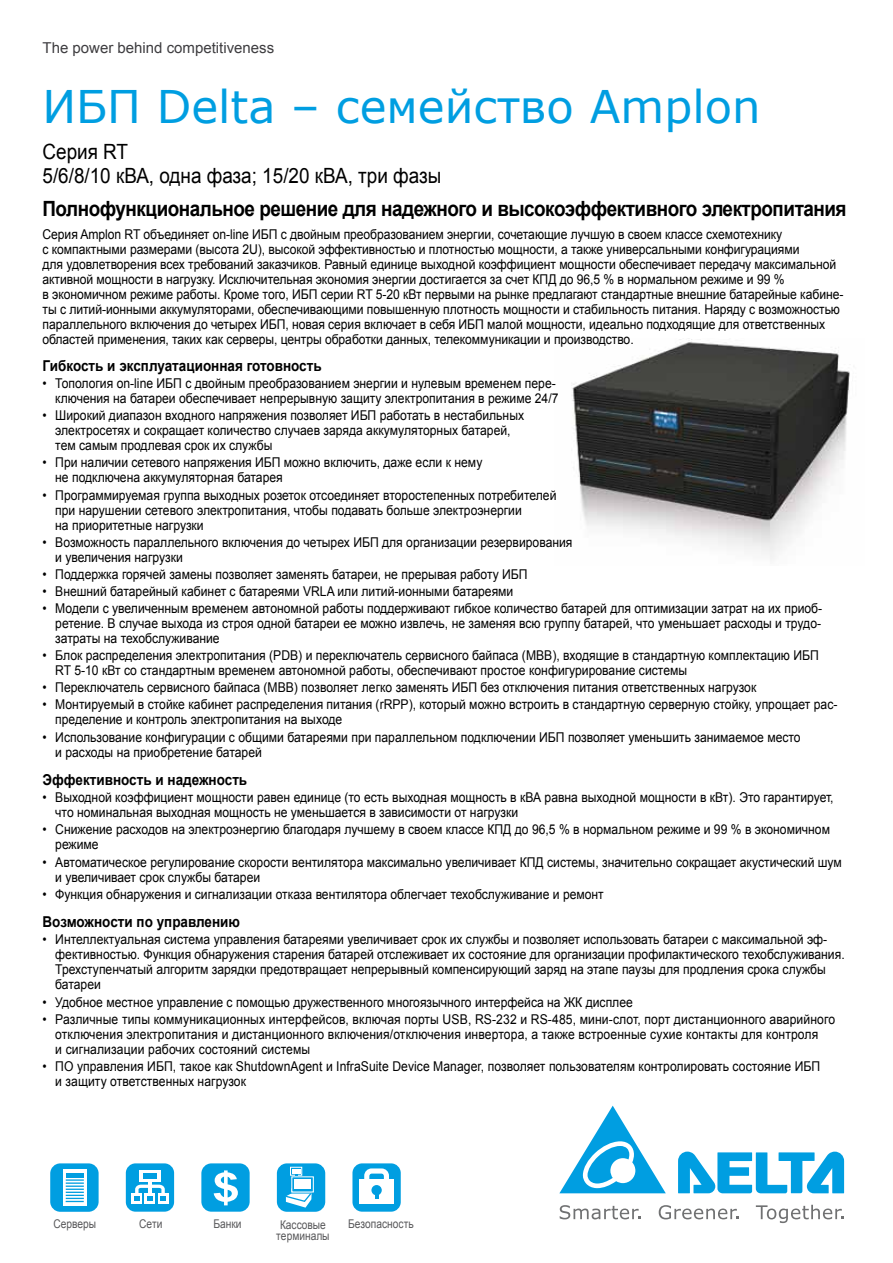
<style>
.page{position:relative;width:893px;height:1263px;background:#fff}
.page>*{position:absolute;margin:0;border:0;box-sizing:border-box;transform-origin:0 0}
.t1{font:45px "Verdana";color:#009ee1}
.t2{font:700 40.05px "Arial";color:#fff;scale:1.27 1}
.t3{font:700 21px "Arial";letter-spacing:-.025em;color:#000;scale:.9 1}
.t4{font:21px/24px "Arial";color:#000;scale:.9 1}
.t5{font:700 15px "Arial";color:#000;scale:.9 1}
.t6{font:15px "Arial";color:#3e3d40}
.t7{font:13.5px/15px "Arial";color:#000;scale:.9 1}
.t8{font:12px/11.4px "Arial";color:#58585a;text-align:center;scale:.85 1}
</style>
<div class="page">
<svg style="left:678px;top:1151px;width:166px;height:42px"></svg>
<svg style="left:559px;top:1106px;width:107px;height:87px"></svg>
<svg style="left:560px;top:1205px;width:81px;height:14px"></svg>
<svg style="left:659px;top:1205px;width:80px;height:14px"></svg>
<svg style="left:756px;top:1205px;width:88px;height:18px"></svg>
<div style="left:352px;top:1163px;width:49px;height:49px;background:#009ee1;border-radius:10px"></div>
<div style="left:364px;top:1168px;width:25px;height:26px;border:5px solid #fff;border-radius:5px"></div>
<div style="left:359px;top:1179px;width:35px;height:25px;background:#fff"></div>
<div style="left:371px;top:1185px;width:11px;height:10px;background:#009ee1;border-radius:50%"></div>
<div style="left:126px;top:1163px;width:48px;height:49px;background:#009ee1;border-radius:10px"></div>
<div style="left:139px;top:1169px;width:22px;height:12px;background:#fff"></div>
<hr style="left:148px;top:1181px;width:4px;height:13px;background:#fff">
<div style="left:143px;top:1173px;width:14px;height:5px;background:#009ee1"></div>
<div style="left:131px;top:1194px;width:11px;height:10px;background:#fff"></div>
<div style="left:145px;top:1194px;width:10px;height:10px;background:#fff"></div>
<div style="left:158px;top:1194px;width:11px;height:10px;background:#fff"></div>
<svg style="left:134px;top:1184px;width:32px;height:17px"></svg>
<div style="left:201px;top:1163px;width:49px;height:49px;background:#009ee1;border-radius:10px"></div>
<div style="left:50px;top:1163px;width:49px;height:49px;background:#009ee1;border-radius:10px"></div>
<svg style="left:63px;top:1169px;width:23px;height:36px"></svg>
<svg style="left:66px;top:1179px;width:18px;height:23px"></svg>
<hr style="left:66px;top:1173px;width:18px;height:4px;background:#009ee1">
<div style="left:277px;top:1163px;width:48px;height:49px;background:#009ee1;border-radius:10px"></div>
<div style="left:290px;top:1167px;width:12px;height:8px;border:1px solid #fff"></div>
<div style="left:292px;top:1169px;width:8px;height:5px;background:#fff"></div>
<svg style="left:285px;top:1192px;width:29px;height:15px"></svg>
<svg style="left:294px;top:1179px;width:17px;height:1px"></svg>
<div style="left:294px;top:1180px;width:17px;height:9px;background:#fff"></div>
<img style="left:572px;top:339px;width:278px;height:221px">
<p class="t6" style="left:43px;top:43px;width:233px">The power behind competitiveness</p>
<h1 class="t1" style="left:43px;top:78px;width:719px">ИБП Delta – семейство Amplon</h1>
<h3 class="t4" style="left:43px;top:140px;width:445px">Серия RT<br>5/6/8/10 кВА, одна фаза; 15/20 кВА, три фазы</h3>
<h3 class="t3" style="left:43px;top:195px;width:895px">Полнофункциональное решение для надежного и высокоэффективного электропитания</h3>
<p class="t7" style="left:43px;top:227px;width:891px">Серия Amplon RT объединяет on-line ИБП с двойным преобразованием энергии, сочетающие лучшую в своем классе схемотехнику<br>с компактными размерами (высота 2U), высокой эффективностью и плотностью мощности, а также универсальными конфигурациями<br>для удовлетворения всех требований заказчиков. Равный единице выходной коэффициент мощности обеспечивает передачу максимальной активной мощности в нагрузку. Исключительная экономия энергии достигается за счет КПД до 96,5 % в нормальном режиме и 99 %<br>в экономичном режиме работы. Кроме того, ИБП серии RT 5-20 кВт первыми на рынке предлагают стандартные внешние батарейные кабине&shy;ты с литий-ионными аккумуляторами, обеспечивающими повышенную плотность мощности и стабильность питания. Наряду с возможностью параллельного включения до четырех ИБП, новая серия включает в себя ИБП малой мощности, идеально подходящие для ответственных областей применения, таких как серверы, центры обработки данных, телекоммуникации и производство.</p>
<p class="t5" style="left:43px;top:356px;width:312px">Гибкость и эксплуатационная готовность</p>
<p class="t7" style="left:43px;top:376px;width:575px;text-align:right">• Топология on-line ИБП с двойным преобразованием энергии и нулевым временем пере&shy;ключения на батареи обеспечивает непрерывную защиту электропитания в режиме 24/7</p>
<p class="t7" style="left:55px;top:408px;width:522px;text-indent:-13px">• Широкий диапазон входного напряжения позволяет ИБП работать в нестабильных электросетях и сокращает количество случаев заряда аккумуляторных батарей, тем самым продлевая срок их службы</p>
<p class="t7" style="left:55px;top:455px;width:476px;text-indent:-13px">• При наличии сетевого напряжения ИБП можно включить, даже если к нему не подключена аккумуляторная батарея</p>
<p class="t7" style="left:55px;top:487px;width:558px;text-indent:-13px">• Программируемая группа выходных розеток отсоединяет второстепенных потребителей при нарушении сетевого электропитания, чтобы подавать больше электроэнергии<br>на приоритетные нагрузки</p>
<p class="t7" style="left:55px;top:535px;width:576px;text-indent:-13px">• Возможность параллельного включения до четырех ИБП для организации резервирования и увеличения нагрузки</p>
<p class="t7" style="left:43px;top:567px;width:540px">• Поддержка горячей замены позволяет заменять батареи, не прерывая работу ИБП</p>
<p class="t7" style="left:43px;top:584px;width:525px">• Внешний батарейный кабинет с батареями VRLA или литий-ионными батареями</p>
<p class="t7" style="left:55px;top:601px;width:854px;text-align:justify;text-indent:-13px">• Модели с увеличенным временем автономной работы поддерживают гибкое количество батарей для оптимизации затрат на их приоб&shy;ретение. В случае выхода из строя одной батареи ее можно извлечь, не заменяя всю группу батарей, что уменьшает расходы и трудо&shy;затраты на техобслуживание</p>
<p class="t7" style="left:55px;top:648px;width:850px;text-indent:-13px">• Блок распределения электропитания (PDB) и переключатель сервисного байпаса (MBB), входящие в стандартную комплектацию ИБП<br>RT 5-10 кВт со стандартным временем автономной работы, обеспечивают простое конфигурирование системы</p>
<p class="t7" style="left:43px;top:680px;width:795px">• Переключатель сервисного байпаса (MBB) позволяет легко заменять ИБП без отключения питания ответственных нагрузок</p>
<p class="t7" style="left:55px;top:697px;width:871px;text-indent:-13px">• Монтируемый в стойке кабинет распределения питания (rRPP), который можно встроить в стандартную серверную стойку, упрощает рас&shy;пределение и контроль электропитания на выходе</p>
<p class="t7" style="left:55px;top:729px;width:830px;text-indent:-13px">• Использование конфигурации с общими батареями при параллельном подключении ИБП позволяет уменьшить занимаемое место и расходы на приобретение батарей</p>
<p class="t5" style="left:43px;top:770px;width:229px">Эффективность и надежность</p>
<p class="t7" style="left:55px;top:790px;width:866px;text-indent:-13px">• Выходной коэффициент мощности равен единице (то есть выходная мощность в кВА равна выходной мощности в кВт). Это гарантирует, что номинальная выходная мощность не уменьшается в зависимости от нагрузки</p>
<p class="t7" style="left:55px;top:822px;width:862px;text-indent:-13px">• Снижение расходов на электроэнергию благодаря лучшему в своем классе КПД до 96,5 % в нормальном режиме и 99 % в экономичном режиме</p>
<p class="t7" style="left:55px;top:854px;width:875px;text-indent:-13px">• Автоматическое регулирование скорости вентилятора максимально увеличивает КПД системы, значительно сокращает акустический шум и увеличивает срок службы батареи</p>
<p class="t7" style="left:43px;top:887px;width:625px">• Функция обнаружения и сигнализации отказа вентилятора облегчает техобслуживание и ремонт</p>
<p class="t5" style="left:43px;top:912px;width:221px">Возможности по управлению</p>
<p class="t7" style="left:55px;top:932px;width:879px;text-indent:-13px">• Интеллектуальная система управления батареями увеличивает срок их службы и позволяет использовать батареи с максимальной эф&shy;фективностью. Функция обнаружения старения батарей отслеживает их состояние для организации профилактического техобслуживания.<br>Трехступенчатый алгоритм зарядки предотвращает непрерывный компенсирующий заряд на этапе паузы для продления срока службы батареи</p>
<p class="t7" style="left:43px;top:994px;width:657px">• Удобное местное управление с помощью дружественного многоязычного интерфейса на ЖК дисплее</p>
<p class="t7" style="left:55px;top:1012px;width:868px;text-indent:-13px">• Различные типы коммуникационных интерфейсов, включая порты USB, RS-232 и RS-485, мини-слот, порт дистанционного аварийного отключения электропитания и дистанционного включения/отключения инвертора, а также встроенные сухие контакты для контроля<br>и сигнализации рабочих состояний системы</p>
<p class="t7" style="left:55px;top:1059px;width:851px;text-indent:-13px">• ПО управления ИБП, такое как ShutdownAgent и InfraSuite Device Manager, позволяет пользователям контролировать состояние ИБП и защиту ответственных нагрузок</p>
<h2 class="t2" style="left:212px;top:1170px;width:24px">$</h2>
<p class="t8" style="left:53px;top:1218px;width:52px">Серверы</p>
<p class="t8" style="left:276px;top:1219px;width:64px">Кассовые терминалы</p>
<p class="t8" style="left:139px;top:1218px;width:29px">Сети</p>
<p class="t8" style="left:213px;top:1218px;width:35px">Банки</p>
<p class="t8" style="left:348px;top:1218px;width:78px">Безопасность</p>
</div>
